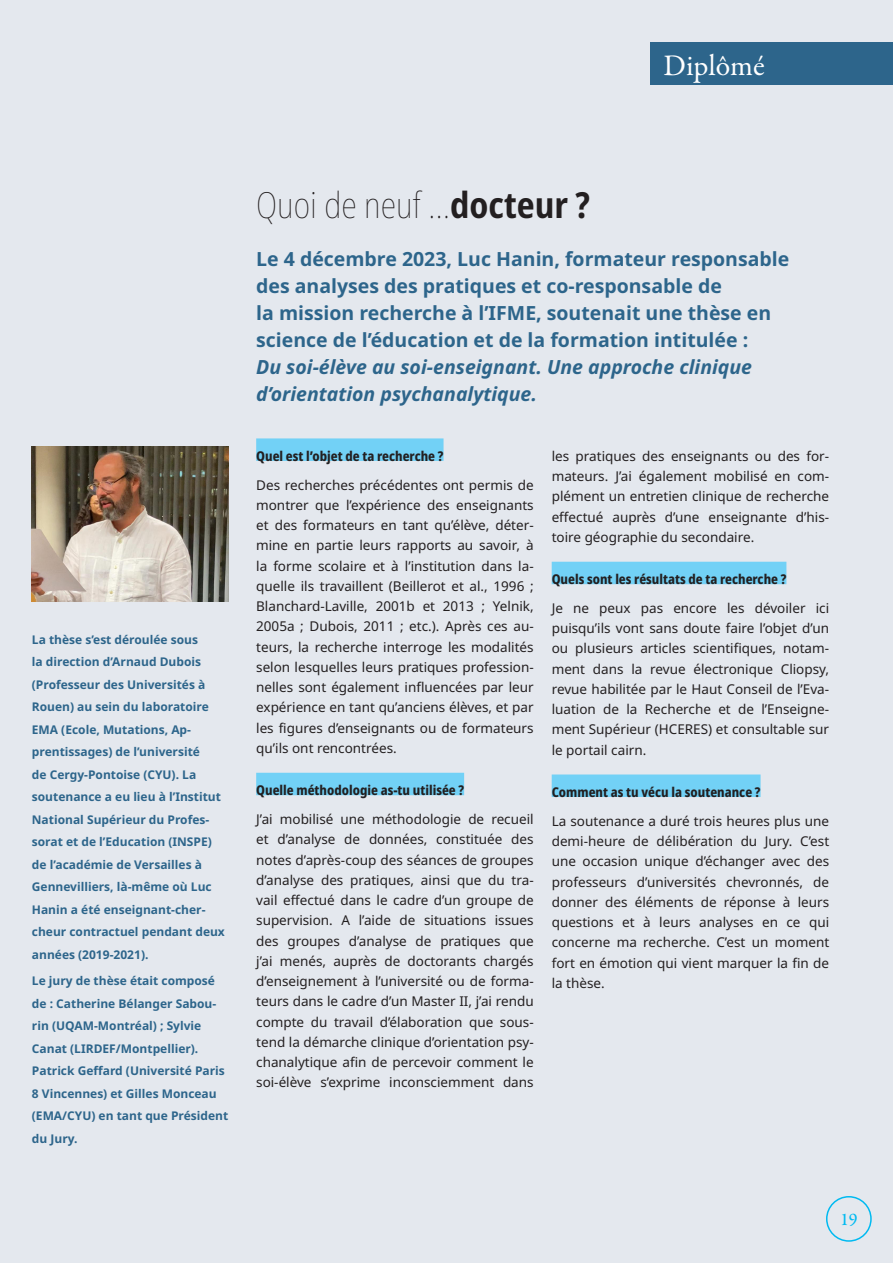
<style>
.page{position:relative;width:893px;height:1263px;background:#e4e8ee}
.page>*{position:absolute;margin:0;border:0;box-sizing:border-box;transform-origin:0 0}
.titre_article_bold{font:100 condensed 36px "Noto Sans";color:#231f20}
.t1{font:30px "Garamond Premr Pro";color:#fff}
.chapeau{font:700 19.5px/27px "Noto Sans";color:#2d658b}
.t2{font:500 18px "Garamond Premr Pro";color:#00baf1}
.texte_article{font:13.5px/20.2px "Noto Sans";color:#231f20;text-align:justify}
.sous_titre_avec_filet_bleu{font:800 condensed 13.5px "Noto Sans";color:#231f20}
.exergue_texte{font:700 12px/22.5px "Noto Sans";color:#2d658b}
.s1{font-weight:700}
.s2{font-style:italic}
</style>
<div class="page">
<div style="left:826px;top:1196px;width:46px;height:46px;border:2px solid #00baf1;border-radius:50%"></div>
<div style="left:256px;top:438px;width:188px;height:23px;background:#72d1f6"></div>
<div style="left:256px;top:773px;width:208px;height:22px;background:#72d1f6"></div>
<div style="left:552px;top:562px;width:234px;height:22px;background:#72d1f6"></div>
<div style="left:552px;top:774px;width:209px;height:23px;background:#72d1f6"></div>
<img style="left:32px;top:446px;width:197px;height:156px">
<div style="left:651px;top:43px;width:242px;height:42px;background:#2d658b"></div>
<p class="t1" style="left:663px;top:47px;width:103px">Diplômé</p>
<p class="exergue_texte" style="left:32px;top:628px;width:195px">La thèse s’est déroulée sous<br>la direction d’Arnaud Dubois (Professeur des Universités à<br>Rouen) au sein du laboratoire<br>EMA (Ecole, Mutations, Ap&shy;prentissages) de l’université<br>de Cergy-Pontoise (CYU). La soutenance a eu lieu à l’Institut<br>National Supérieur du Profes&shy;sorat et de l’Education (INSPE) de l’académie de Versailles à<br>Gennevilliers, là-même où Luc<br>Hanin a été enseignant-cher&shy;cheur contractuel pendant deux années (2019-2021).</p>
<p class="exergue_texte" style="left:32px;top:970px;width:198px">Le jury de thèse était composé de : Catherine Bélanger Sabou&shy;rin (UQAM-Montréal) ; Sylvie<br>Canat (LIRDEF/Montpellier).<br>Patrick Geffard (Université Paris<br>8 Vincennes) et Gilles Monceau (EMA/CYU) en tant que Président du Jury.</p>
<p class="titre_article_bold" style="left:256px;top:180px;width:335px">Quoi de neuf …<span class="s1">docteur ?</span></p>
<p class="chapeau" style="left:256px;top:246px;width:535px">Le 4 décembre 2023, Luc Hanin, formateur responsable des analyses des pratiques et co-responsable de<br>la mission recherche à l’IFME, soutenait une thèse en science de l’éducation et de la formation intitulée :<br><span class="s2">Du soi-élève au soi-enseignant. Une approche clinique d’orientation psychanalytique.</span></p>
<p class="sous_titre_avec_filet_bleu" style="left:256px;top:446px;width:189px">Quel est l’objet de ta recherche ?</p>
<p class="texte_article" style="left:256px;top:475px;width:279px">Des recherches précédentes ont permis de montrer que l’expérience des enseignants et des formateurs en tant qu’élève, déter&shy;mine en partie leurs rapports au savoir, à la forme scolaire et à l’institution dans la&shy;quelle ils travaillent (Beillerot et al., 1996 ; Blanchard-Laville, 2001b et 2013 ; Yelnik, 2005a ; Dubois, 2011 ; etc.). Après ces au&shy;teurs, la recherche interroge les modalités selon lesquelles leurs pratiques profession&shy;nelles sont également influencées par leur expérience en tant qu’anciens élèves, et par les figures d’enseignants ou de formateurs qu’ils ont rencontrées.</p>
<p class="sous_titre_avec_filet_bleu" style="left:256px;top:780px;width:209px">Quelle méthodologie as-tu utilisée ?</p>
<p class="texte_article" style="left:256px;top:809px;width:279px">J’ai mobilisé une méthodologie de recueil et d’analyse de données, constituée des notes d’après-coup des séances de groupes d’analyse des pratiques, ainsi que du tra&shy;vail effectué dans le cadre d’un groupe de supervision. A l’aide de situations issues des groupes d’analyse de pratiques que j’ai menés, auprès de doctorants chargés d’enseignement à l’université ou de forma&shy;teurs dans le cadre d’un Master II, j’ai rendu compte du travail d’élaboration que sous&shy;tend la démarche clinique d’orientation psy&shy;chanalytique afin de percevoir comment le soi-élève s’exprime inconsciemment dans</p>
<p class="texte_article" style="left:552px;top:446px;width:279px">les pratiques des enseignants ou des for&shy;mateurs. J’ai également mobilisé en com&shy;plément un entretien clinique de recherche effectué auprès d’une enseignante d’his&shy;toire géographie du secondaire.</p>
<p class="sous_titre_avec_filet_bleu" style="left:552px;top:569px;width:236px">Quels sont les résultats de ta recherche ?</p>
<p class="texte_article" style="left:552px;top:598px;width:279px">Je ne peux pas encore les dévoiler ici puisqu’ils vont sans doute faire l’objet d’un ou plusieurs articles scientifiques, notam&shy;ment dans la revue électronique Cliopsy, revue habilitée par le Haut Conseil de l’Eva&shy;luation de la Recherche et de l’Enseigne&shy;ment Supérieur (HCERES) et consultable sur le portail cairn.</p>
<p class="sous_titre_avec_filet_bleu" style="left:552px;top:782px;width:210px">Comment as tu vécu la soutenance ?</p>
<p class="texte_article" style="left:552px;top:811px;width:279px">La soutenance a duré trois heures plus une demi-heure de délibération du Jury. C’est une occasion unique d’échanger avec des professeurs d’universités chevronnés, de donner des éléments de réponse à leurs questions et à leurs analyses en ce qui concerne ma recherche. C’est un moment fort en émotion qui vient marquer la fin de la thèse.</p>
<p class="t2" style="left:840px;top:1209px;width:19px">19</p>
</div>
